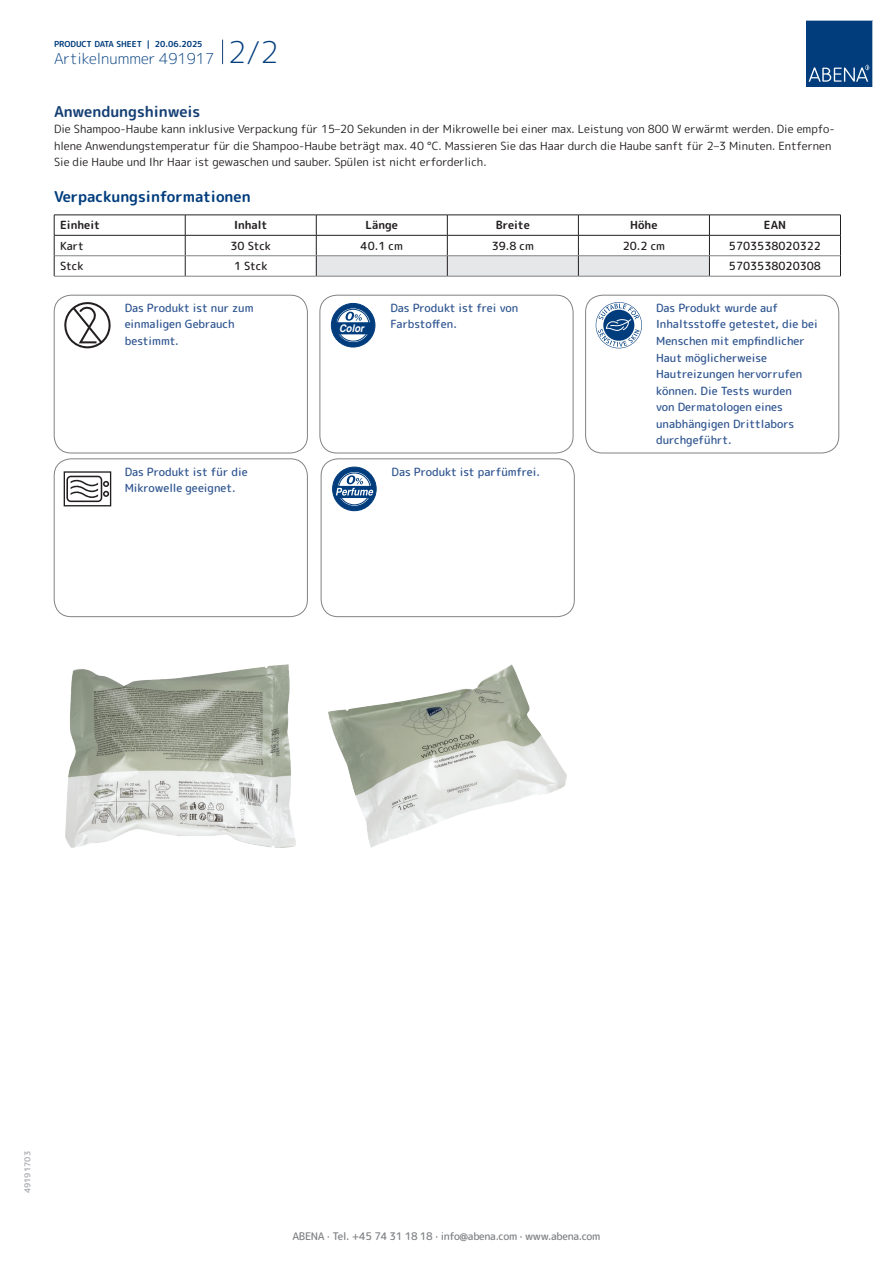
<style>
.page{position:relative;width:893px;height:1263px;background:#fff}
.page>*{position:absolute;margin:0;border:0;box-sizing:border-box;transform-origin:0 0}
.t1{font:700 15px "Rounded Mplus 1 c";color:#013d7d}
.t2{font:300 15px "Rounded Mplus 1 c";color:#013d7d}
.t3{font:700 15px "Rounded Mplus 1 c";color:#153f74}
.t4{font:500 11.25px/16.5px "Rounded Mplus 1 c";color:#305691}
.t5{font:11.25px/16.5px "Rounded Mplus 1 c";color:#231f20}
.t6{font:500 11.25px "Rounded Mplus 1 c";color:#231f20}
.t7{font:700 11.25px "Rounded Mplus 1 c";color:#231f20}
.t8{font:500 10.5px "Rounded Mplus 1 c";letter-spacing:-.03em;color:#808285}
.t9{font:italic 700 10.5px "Helvetica";letter-spacing:-.005em;color:#fff;scale:.9 1}
.t10{font:700 8.25px "Rounded Mplus 1 c";color:#013d7d}
.t11{font:700 8.25px "Rounded Mplus 1 c";color:#b2b3b7}
.s1{font-size:30px}
</style>
<div class="page">
<svg style="left:222px;top:40px;width:1px;height:24px"></svg>
<svg style="left:806px;top:20px;width:67px;height:67px;background:#144b86"></svg>
<hr style="left:54px;top:215px;width:131px;height:1px;background:#231f20">
<hr style="left:185px;top:215px;width:131px;height:1px;background:#231f20">
<hr style="left:709px;top:215px;width:132px;height:1px;background:#231f20">
<hr style="left:54px;top:235px;width:131px;height:1px;background:#231f20">
<hr style="left:185px;top:235px;width:131px;height:1px;background:#231f20">
<hr style="left:709px;top:235px;width:132px;height:1px;background:#231f20">
<svg style="left:54px;top:215px;width:1px;height:61px"></svg>
<svg style="left:185px;top:215px;width:1px;height:61px"></svg>
<svg style="left:316px;top:215px;width:394px;height:61px"></svg>
<svg style="left:840px;top:215px;width:1px;height:61px"></svg>
<hr style="left:54px;top:255px;width:131px;height:1px;background:#808285">
<hr style="left:185px;top:255px;width:131px;height:1px;background:#808285">
<hr style="left:316px;top:255px;width:131px;height:1px;background:#808285">
<hr style="left:447px;top:255px;width:131px;height:1px;background:#808285">
<hr style="left:578px;top:255px;width:131px;height:1px;background:#808285">
<hr style="left:709px;top:255px;width:131px;height:1px;background:#808285">
<hr style="left:54px;top:276px;width:131px;height:1px;background:#808285">
<hr style="left:185px;top:276px;width:131px;height:1px;background:#808285">
<hr style="left:316px;top:276px;width:131px;height:1px;background:#808285">
<hr style="left:447px;top:276px;width:131px;height:1px;background:#808285">
<hr style="left:578px;top:276px;width:131px;height:1px;background:#808285">
<hr style="left:709px;top:276px;width:132px;height:1px;background:#808285">
<svg style="left:64px;top:302px;width:47px;height:46px"></svg>
<div style="left:54px;top:295px;width:254px;height:158px;border:1px solid #808285;border-radius:17px"></div>
<div style="left:331px;top:303px;width:44px;height:44px;background:#013d7d;border-radius:50%"></div>
<div style="left:331px;top:303px;width:44px;height:44px;border:1px solid #013d7d;border-radius:50%"></div>
<svg style="left:336px;top:308px;width:35px;height:35px"></svg>
<div style="left:335px;top:307px;width:36px;height:36px;border:1px solid #013d7d;border-radius:50%"></div>
<div style="left:337px;top:309px;width:32px;height:32px;border:1px solid #013d7d;border-radius:50%"></div>
<svg style="left:333px;top:312px;width:39px;height:22px"></svg>
<div style="left:320px;top:295px;width:253px;height:158px;border:1px solid #808285;border-radius:17px"></div>
<svg style="left:596px;top:302px;width:46px;height:46px"></svg>
<div style="left:585px;top:295px;width:254px;height:158px;border:1px solid #808285;border-radius:17px"></div>
<svg style="left:64px;top:471px;width:47px;height:35px"></svg>
<div style="left:54px;top:459px;width:254px;height:158px;border:1px solid #808285;border-radius:17px"></div>
<div style="left:333px;top:467px;width:43px;height:44px;background:#013d7d;border-radius:50%"></div>
<div style="left:332px;top:467px;width:44px;height:44px;border:1px solid #013d7d;border-radius:50%"></div>
<svg style="left:337px;top:471px;width:35px;height:35px"></svg>
<div style="left:336px;top:471px;width:36px;height:36px;border:1px solid #013d7d;border-radius:50%"></div>
<div style="left:338px;top:473px;width:32px;height:32px;border:1px solid #013d7d;border-radius:50%"></div>
<svg style="left:334px;top:475px;width:39px;height:23px"></svg>
<div style="left:321px;top:459px;width:253px;height:158px;border:1px solid #808285;border-radius:17px"></div>
<img style="left:65px;top:665px;width:231px;height:182px">
<img style="left:328px;top:665px;width:238px;height:182px">
<p class="t10" style="left:54px;top:38px;width:150px">PRODUCT DATA SHEET | 20.06.2025</p>
<h1 class="t2" style="left:54px;top:48px;width:226px">Artikelnummer 491917 <span class="s1">2/2</span></h1>
<h1 class="t3" style="left:54px;top:101px;width:148px">Anwendungshinweis</h1>
<p class="t5" style="left:54px;top:121px;width:782px">Die Shampoo-Haube kann inklusive Verpackung für 15–20 Sekunden in der Mikrowelle bei einer max. Leistung von 800 W erwärmt werden. Die empfo&shy;hlene Anwendungstemperatur für die Shampoo-Haube beträgt max. 40 °C. Massieren Sie das Haar durch die Haube sanft für 2–3 Minuten. Entfernen<br>Sie die Haube und Ihr Haar ist gewaschen und sauber. Spülen ist nicht erforderlich.</p>
<h1 class="t1" style="left:54px;top:186px;width:198px">Verpackungsinformationen</h1>
<p class="t7" style="left:60px;top:217px;width:41px">Einheit</p>
<p class="t7" style="left:234px;top:217px;width:35px">Inhalt</p>
<p class="t7" style="left:366px;top:217px;width:34px">Länge</p>
<p class="t7" style="left:496px;top:217px;width:36px">Breite</p>
<p class="t7" style="left:630px;top:217px;width:29px">Höhe</p>
<p class="t7" style="left:764px;top:217px;width:24px">EAN</p>
<p class="t6" style="left:60px;top:238px;width:25px">Kart</p>
<p class="t6" style="left:230px;top:238px;width:42px">30 Stck</p>
<p class="t6" style="left:361px;top:238px;width:44px">40.1 cm</p>
<p class="t6" style="left:492px;top:238px;width:44px">39.8 cm</p>
<p class="t6" style="left:623px;top:238px;width:44px">20.2 cm</p>
<p class="t6" style="left:729px;top:238px;width:94px">5703538020322</p>
<p class="t6" style="left:60px;top:258px;width:25px">Stck</p>
<p class="t6" style="left:234px;top:258px;width:35px">1 Stck</p>
<p class="t6" style="left:729px;top:258px;width:94px">5703538020308</p>
<p class="t4" style="left:125px;top:300px;width:130px">Das Produkt ist nur zum einmaligen Gebrauch bestimmt.</p>
<p class="t4" style="left:390px;top:300px;width:129px">Das Produkt ist frei von</p>
<p class="t4" style="left:656px;top:300px;width:163px">Das Produkt wurde auf<br>Inhaltsstoffe getestet, die bei<br>Menschen mit empfindlicher<br>Haut möglicherweise<br>Hautreizungen hervorrufen können. Die Tests wurden<br>von Dermatologen eines unabhängigen Drittlabors durchgeführt.</p>
<p class="t9" style="left:339px;top:319px;width:29px">Color</p>
<p class="t4" style="left:390px;top:316px;width:68px">Farbstoffen.</p>
<p class="t4" style="left:125px;top:463px;width:124px">Das Produkt ist für die<br>Mikrowelle geeignet.</p>
<p class="t4" style="left:392px;top:463px;width:150px">Das Produkt ist parfümfrei.</p>
<p class="t11" style="left:22px;top:1193px;width:44px;rotate:-90deg">49191703</p>
<p class="t8" style="left:292px;top:1229px;width:309px">ABENA · Tel. +45 74 31 18 18 · info@abena.com · www.abena.com</p>
</div>
